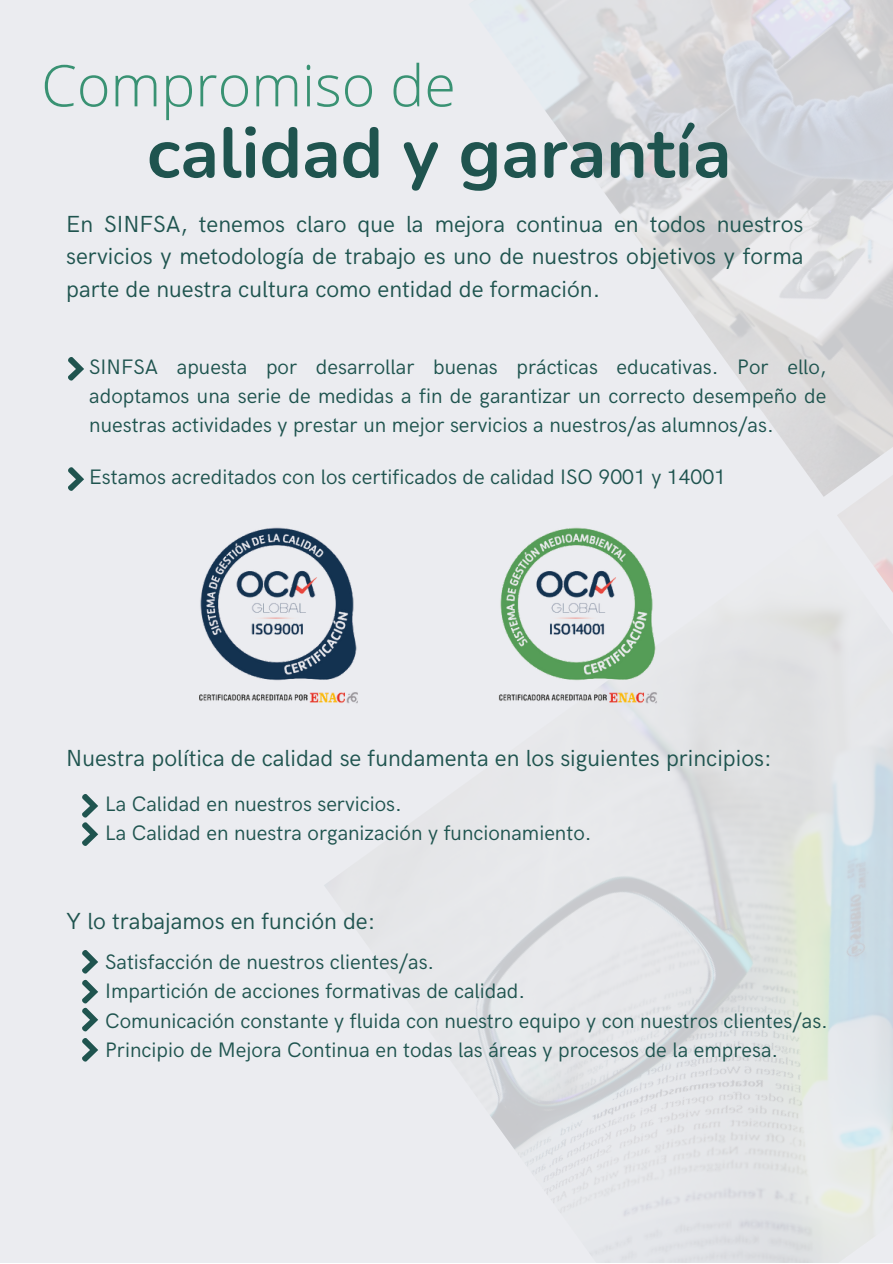
<style>
.page{position:relative;width:893px;height:1264px;background:#fff}
.page>*{position:absolute;margin:0;border:0;box-sizing:border-box;transform-origin:0 0}
.t1{font:700 70.65px "Nunito";color:#1f544f}
.t2{font:300 57.45px "Open Sans";color:#399273}
.t3{font:23.4px/32.5px "HK Grotesk";color:#1f544f;text-align:justify}
.t4{font:21px/29.2px "HK Grotesk";color:#1f544f;text-align:justify}
</style>
<div class="page">
<div style="left:0;top:0;width:892px;height:1262px;background:#ebecf0"></div>
<svg style="left:68px;top:357px;width:16px;height:24px"></svg>
<svg style="left:68px;top:467px;width:16px;height:24px"></svg>
<svg style="left:82px;top:794px;width:16px;height:52px"></svg>
<img style="left:324px;top:529px;width:568px;height:733px">
<img style="left:486px;top:527px;width:183px;height:186px">
<img style="left:199px;top:527px;width:171px;height:186px">
<svg style="left:82px;top:950px;width:16px;height:112px"></svg>
<p class="t2" style="left:41px;top:45px;width:416px">Compromiso de</p>
<p class="t1" style="left:147px;top:106px;width:586px">calidad y garantía</p>
<p class="t3" style="left:66px;top:208px;width:738px">En SINFSA, tenemos claro que la mejora continua en todos nuestros servicios y metodología de trabajo es uno de nuestros objetivos y forma parte de nuestra cultura como entidad de formación.</p>
<p class="t4" style="left:89px;top:352px;width:738px">SINFSA apuesta por desarrollar buenas prácticas educativas. Por ello, adoptamos una serie de medidas a fin de garantizar un correcto desempeño de nuestras actividades y prestar un mejor servicios a nuestros/as alumnos/as.</p>
<p class="t4" style="left:89px;top:463px;width:638px">Estamos acreditados con los certificados de calidad ISO 9001 y 14001</p>
<p class="t3" style="left:66px;top:743px;width:707px">Nuestra política de calidad se fundamenta en los siguientes principios:</p>
<p class="t4" style="left:105px;top:789px;width:298px">La Calidad en nuestros servicios.</p>
<p class="t4" style="left:105px;top:818px;width:488px">La Calidad en nuestra organización y funcionamiento.</p>
<p class="t3" style="left:66px;top:906px;width:311px">Y lo trabajamos en función de:</p>
<p class="t4" style="left:105px;top:948px;width:330px">Satisfacción de nuestros clientes/as.</p>
<p class="t4" style="left:105px;top:977px;width:421px">Impartición de acciones formativas de calidad.</p>
<p class="t4" style="left:105px;top:1006px;width:724px">Comunicación constante y fluida con nuestro equipo y con nuestros clientes/as.</p>
<p class="t4" style="left:105px;top:1035px;width:674px">Principio de Mejora Continua en todas las áreas y procesos de la empresa.</p>
</div>
